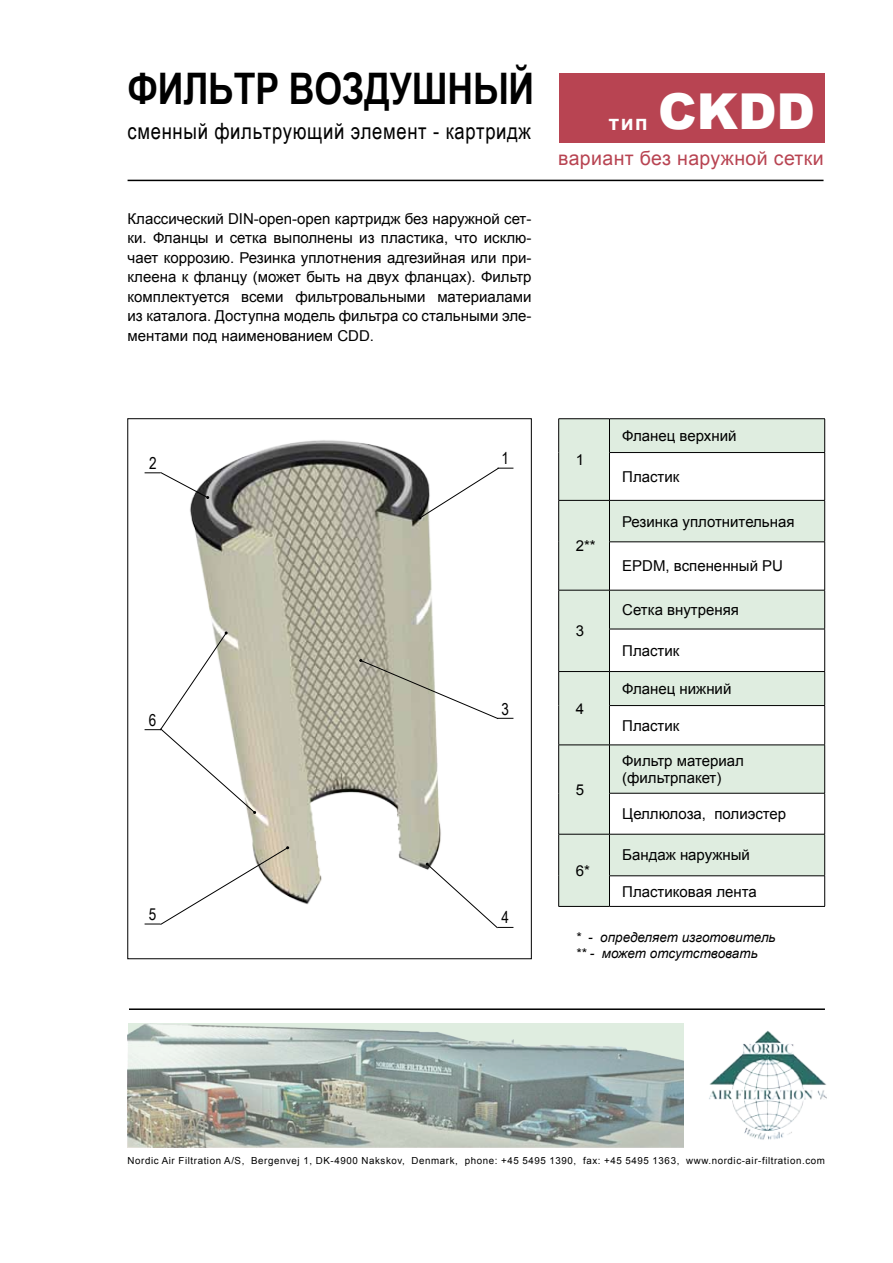
<style>
.page{position:relative;width:893px;height:1263px;background:#fff}
.page>*{position:absolute;margin:0;border:0;box-sizing:border-box;transform-origin:0 0}
.t1{font:900 49.5px "Arial";color:#fff}
.t2{font:700 43.5px "Arial Narrow";letter-spacing:-.005em;color:#000}
.t3{font:22.5px "Arial Narrow";letter-spacing:.03em;color:#000}
.t4{font:700 21px "Arial";color:#fff}
.t5{font:19.5px "Arial";letter-spacing:.02em;color:#b84452}
.t6{font:16.5px "Arial Narrow";color:#000}
.t7{font:15px/19.5px "Arial";color:#000}
.t8{font:italic 13.5px/16.2px "Arial";color:#000}
.t9{font:9.75px "Arial";letter-spacing:.06em;color:#000}
</style>
<div class="page">
<div style="left:559px;top:73px;width:266px;height:69px;background:#b84452"></div>
<img style="left:709px;top:1030px;width:118px;height:110px">
<img style="left:190px;top:440px;width:251px;height:465px">
<svg style="left:559px;top:419px;width:265px;height:487px;fill:#dfede0"></svg>
<div style="left:609px;top:452px;width:216px;height:48px;background:#fff"></div>
<hr style="left:558px;top:418px;width:51px;height:1px;background:#000">
<hr style="left:558px;top:419px;width:1px;height:33px;background:#000">
<hr style="left:558px;top:452px;width:1px;height:48px;background:#000">
<hr style="left:609px;top:418px;width:216px;height:1px;background:#000">
<hr style="left:609px;top:419px;width:1px;height:33px;background:#000">
<hr style="left:824px;top:419px;width:1px;height:33px;background:#000">
<hr style="left:609px;top:452px;width:216px;height:1px;background:#000">
<hr style="left:609px;top:453px;width:1px;height:47px;background:#000">
<hr style="left:824px;top:453px;width:1px;height:47px;background:#000">
<hr style="left:558px;top:500px;width:51px;height:1px;background:#000">
<hr style="left:558px;top:501px;width:1px;height:41px;background:#000">
<hr style="left:558px;top:542px;width:1px;height:48px;background:#000">
<hr style="left:609px;top:500px;width:216px;height:1px;background:#000">
<hr style="left:609px;top:501px;width:1px;height:41px;background:#000">
<hr style="left:824px;top:501px;width:1px;height:41px;background:#000">
<hr style="left:609px;top:542px;width:216px;height:1px;background:#000">
<hr style="left:609px;top:542px;width:1px;height:48px;background:#000">
<hr style="left:824px;top:542px;width:1px;height:48px;background:#000">
<hr style="left:558px;top:590px;width:51px;height:1px;background:#000">
<hr style="left:558px;top:590px;width:1px;height:39px;background:#000">
<hr style="left:558px;top:629px;width:1px;height:42px;background:#000">
<hr style="left:609px;top:590px;width:216px;height:1px;background:#000">
<hr style="left:609px;top:590px;width:1px;height:39px;background:#000">
<hr style="left:824px;top:590px;width:1px;height:39px;background:#000">
<hr style="left:609px;top:629px;width:216px;height:1px;background:#000">
<hr style="left:609px;top:629px;width:1px;height:42px;background:#000">
<hr style="left:824px;top:629px;width:1px;height:42px;background:#000">
<hr style="left:558px;top:671px;width:51px;height:1px;background:#000">
<hr style="left:558px;top:672px;width:1px;height:33px;background:#000">
<hr style="left:558px;top:705px;width:1px;height:40px;background:#000">
<hr style="left:609px;top:671px;width:216px;height:1px;background:#000">
<hr style="left:609px;top:672px;width:1px;height:33px;background:#000">
<hr style="left:824px;top:672px;width:1px;height:33px;background:#000">
<hr style="left:609px;top:705px;width:216px;height:1px;background:#000">
<hr style="left:609px;top:706px;width:1px;height:39px;background:#000">
<hr style="left:824px;top:706px;width:1px;height:39px;background:#000">
<hr style="left:558px;top:745px;width:51px;height:1px;background:#000">
<hr style="left:558px;top:745px;width:1px;height:48px;background:#000">
<hr style="left:558px;top:793px;width:1px;height:41px;background:#000">
<hr style="left:609px;top:745px;width:216px;height:1px;background:#000">
<hr style="left:609px;top:745px;width:1px;height:48px;background:#000">
<hr style="left:824px;top:745px;width:1px;height:48px;background:#000">
<hr style="left:609px;top:793px;width:216px;height:1px;background:#000">
<hr style="left:609px;top:793px;width:1px;height:41px;background:#000">
<hr style="left:824px;top:793px;width:1px;height:41px;background:#000">
<hr style="left:558px;top:834px;width:51px;height:1px;background:#000">
<hr style="left:558px;top:834px;width:1px;height:42px;background:#000">
<hr style="left:558px;top:876px;width:1px;height:30px;background:#000">
<hr style="left:609px;top:834px;width:216px;height:1px;background:#000">
<hr style="left:609px;top:834px;width:1px;height:41px;background:#000">
<hr style="left:824px;top:834px;width:1px;height:41px;background:#000">
<hr style="left:609px;top:875px;width:216px;height:1px;background:#000">
<hr style="left:609px;top:876px;width:1px;height:30px;background:#000">
<hr style="left:824px;top:876px;width:1px;height:30px;background:#000">
<hr style="left:558px;top:906px;width:51px;height:1px;background:#000">
<hr style="left:609px;top:906px;width:216px;height:1px;background:#000">
<hr style="left:128px;top:180px;width:695px;height:1px;background:#000">
<hr style="left:129px;top:1008px;width:696px;height:2px;background:#000">
<img style="left:128px;top:1024px;width:556px;height:124px">
<svg style="left:145px;top:846px;width:144px;height:79px"></svg>
<svg style="left:426px;top:863px;width:87px;height:66px"></svg>
<svg style="left:145px;top:631px;width:111px;height:183px"></svg>
<svg style="left:359px;top:659px;width:154px;height:61px"></svg>
<svg style="left:418px;top:467px;width:95px;height:53px"></svg>
<svg style="left:145px;top:471px;width:64px;height:28px"></svg>
<h2 class="t2" style="left:128px;top:56px;width:408px">ФИЛЬТР ВОЗДУШНЫЙ</h2>
<h3 class="t3" style="left:128px;top:115px;width:405px">сменный фильтрующий элемент - картридж</h3>
<p class="t7" style="left:128px;top:209px;width:405px;text-align:justify">Классический DIN-open-open картридж без наружной сет&shy;ки. Фланцы и сетка выполнены из пластика, что исклю&shy;чает коррозию. Резинка уплотнения адгезийная или при&shy;клеена к фланцу (может быть на двух фланцах). Фильтр комплектуется всеми фильтровальными материалами из каталога. Доступна модель фильтра со стальными эле&shy;ментами под наименованием CDD.</p>
<h3 class="t4" style="left:609px;top:109px;width:40px">тип</h3>
<h1 class="t1" style="left:658px;top:75px;width:158px">CKDD</h1>
<h3 class="t5" style="left:558px;top:146px;width:267px">вариант без наружной сетки</h3>
<p class="t6" style="left:149px;top:451px;width:9px">2</p>
<p class="t6" style="left:149px;top:708px;width:9px">6</p>
<p class="t6" style="left:149px;top:902px;width:9px">5</p>
<p class="t6" style="left:501px;top:446px;width:9px">1</p>
<p class="t6" style="left:502px;top:697px;width:9px">3</p>
<p class="t6" style="left:502px;top:905px;width:9px">4</p>
<p class="t7" style="left:576px;top:450px;width:10px">1</p>
<p class="t7" style="left:576px;top:536px;width:22px">2**</p>
<p class="t7" style="left:576px;top:621px;width:10px">3</p>
<p class="t7" style="left:576px;top:699px;width:10px">4</p>
<p class="t7" style="left:576px;top:780px;width:10px">5</p>
<p class="t7" style="left:576px;top:861px;width:16px">6*</p>
<p class="t7" style="left:622px;top:426px;width:116px">Фланец верхний</p>
<p class="t7" style="left:622px;top:467px;width:59px">Пластик</p>
<p class="t7" style="left:622px;top:512px;width:174px">Резинка уплотнительная</p>
<p class="t7" style="left:622px;top:557px;width:162px">EPDM, вспененный PU</p>
<p class="t7" style="left:622px;top:600px;width:118px">Сетка внутреняя</p>
<p class="t7" style="left:622px;top:641px;width:59px">Пластик</p>
<p class="t7" style="left:622px;top:679px;width:111px">Фланец нижний</p>
<p class="t7" style="left:622px;top:716px;width:59px">Пластик</p>
<p class="t7" style="left:622px;top:753px;width:123px;line-height:16.5px">Фильтр материал (фильтрпакет)</p>
<p class="t7" style="left:622px;top:804px;width:165px">Целлюлоза, полиэстер</p>
<p class="t7" style="left:622px;top:846px;width:129px">Бандаж наружный</p>
<p class="t7" style="left:622px;top:882px;width:136px">Пластиковая лента</p>
<p class="t8" style="left:575px;top:929px;width:202px">* - определяет изготовитель ** - может отсутствовать</p>
<p class="t9" style="left:128px;top:1154px;width:699px">Nordic Air Filtration A/S, Bergenvej 1, DK-4900 Nakskov, Denmark, phone: +45 5495 1390, fax: +45 5495 1363, www.nordic-air-filtration.com</p>
</div>
